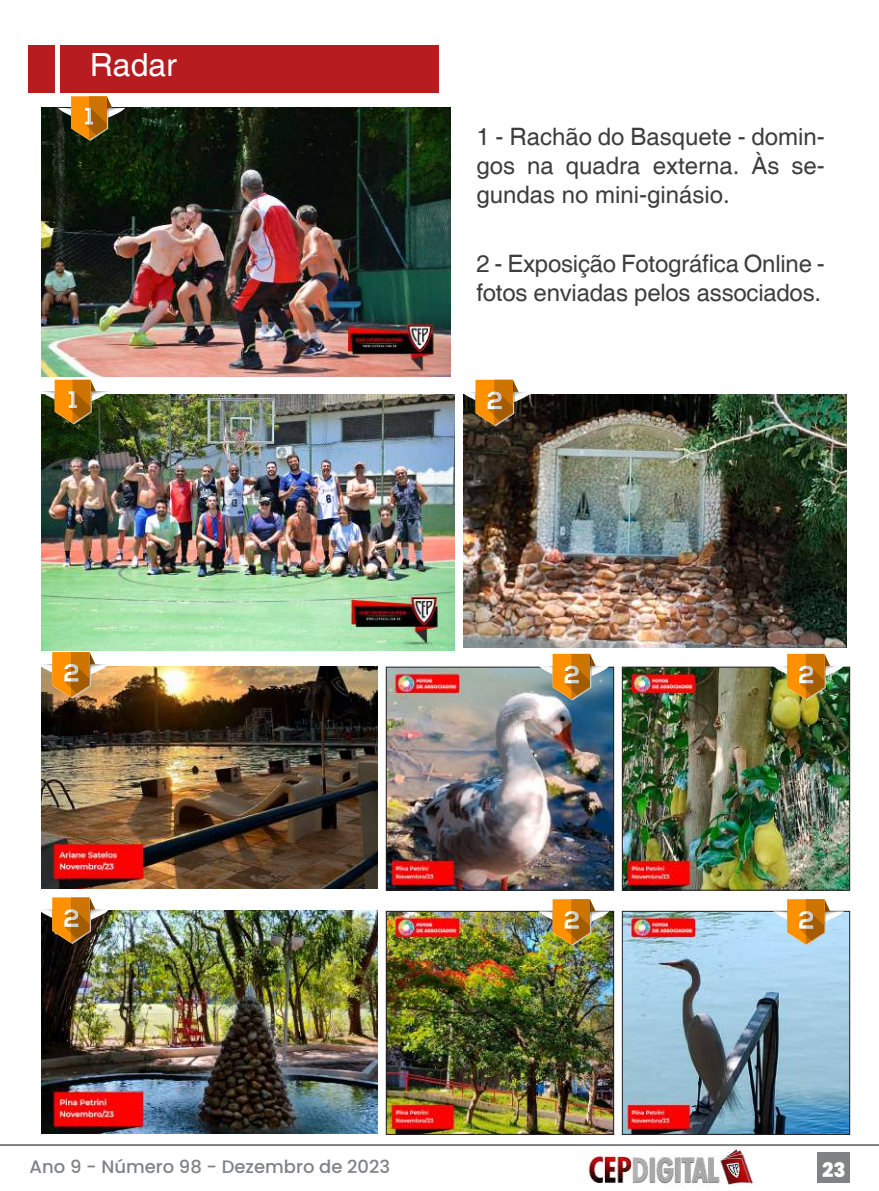
<style>
.page{position:relative;width:879px;height:1191px;background:#fff}
.page>*{position:absolute;margin:0;border:0;box-sizing:border-box;transform-origin:0 0}
.t1{font:32px "Helvetica";color:#fff}
.t2{font:24px/28.8px "Helvetica";letter-spacing:-.01em;color:#3e3e3f;text-align:justify}
.t3{font:800 20px "Poppins";color:#fff}
.t4{font:500 18px "Poppins";color:#808285}
</style>
<div class="page">
<div style="left:817px;top:1152px;width:33px;height:31px;background:#808285"></div>
<img style="left:588px;top:1147px;width:168px;height:40px">
<hr style="left:0;top:1144px;width:879px;height:2px;background:#808285">
<div style="left:28px;top:45px;width:26px;height:47px;background:#b61c20"></div>
<div style="left:60px;top:45px;width:378px;height:47px;background:#b61c20"></div>
<img style="left:41px;top:108px;width:409px;height:269px">
<img style="left:388px;top:669px;width:224px;height:219px">
<div style="left:386px;top:667px;width:228px;height:223px;border:1px solid #231f20"></div>
<img style="left:58px;top:108px;width:68px;height:10px">
<svg style="left:71px;top:96px;width:41px;height:45px;background:#b7771a"></svg>
<img style="left:42px;top:666px;width:336px;height:223px">
<img style="left:41px;top:394px;width:413px;height:256px">
<img style="left:539px;top:666px;width:70px;height:10px">
<svg style="left:553px;top:654px;width:42px;height:46px;background:#c58a38"></svg>
<img style="left:41px;top:664px;width:68px;height:10px">
<svg style="left:52px;top:652px;width:43px;height:46px;background:#d78d2e"></svg>
<img style="left:41px;top:391px;width:68px;height:10px">
<svg style="left:55px;top:380px;width:41px;height:44px;background:#bb791a"></svg>
<img style="left:388px;top:913px;width:224px;height:219px">
<div style="left:386px;top:911px;width:228px;height:223px;border:1px solid #231f20"></div>
<img style="left:42px;top:910px;width:336px;height:223px">
<img style="left:624px;top:669px;width:224px;height:219px">
<div style="left:622px;top:667px;width:228px;height:223px;border:1px solid #231f20"></div>
<img style="left:624px;top:913px;width:224px;height:219px">
<div style="left:622px;top:911px;width:228px;height:223px;border:1px solid #231f20"></div>
<img style="left:539px;top:911px;width:70px;height:10px">
<svg style="left:553px;top:899px;width:42px;height:46px;background:#cc8c26"></svg>
<img style="left:41px;top:909px;width:68px;height:10px">
<svg style="left:52px;top:897px;width:43px;height:47px;background:#ba7924"></svg>
<img style="left:773px;top:666px;width:71px;height:10px">
<svg style="left:787px;top:654px;width:43px;height:46px;background:#ca8d2a"></svg>
<img style="left:773px;top:911px;width:71px;height:10px">
<svg style="left:787px;top:899px;width:43px;height:46px;background:#d59a49"></svg>
<img style="left:464px;top:394px;width:382px;height:253px">
<img style="left:463px;top:392px;width:69px;height:10px">
<svg style="left:475px;top:380px;width:43px;height:46px;background:#be7b25"></svg>
<h1 class="t1" style="left:90px;top:46px;width:89px">Radar</h1>
<p class="t2" style="left:476px;top:123px;width:350px">1 - Rachão do Basquete - domin&shy;gos na quadra externa. Às se&shy;gundas no mini-ginásio.</p>
<p class="t2" style="left:476px;top:250px;width:350px">2 - Exposição Fotográfica Online - fotos enviadas pelos associados.</p>
<p class="t4" style="left:30px;top:1156px;width:362px">Ano 9 - Número 98 - Dezembro de 2023</p>
<p class="t3" style="left:822px;top:1158px;width:25px">23</p>
</div>
